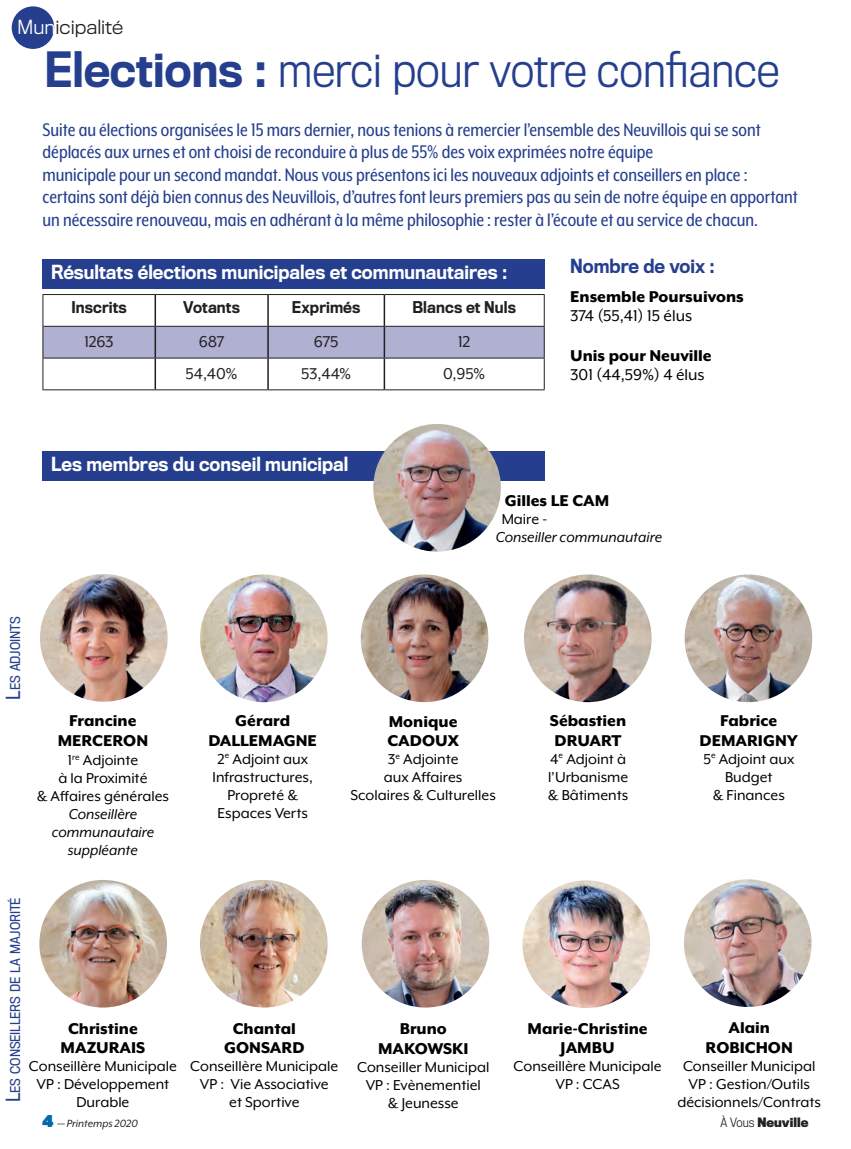
<style>
.page{position:relative;width:851px;height:1149px;background:#fff}
.page>*{position:absolute;margin:0;border:0;box-sizing:border-box;transform-origin:0 0}
.t1{font:300 45px "Titling Gothic FB Narrow";color:#253f8e}
.t2{font:21px/22.5px "Mr Eaves XL Mod Nar OT";color:#253f8e}
.t3{font:800 18px/19.5px "Mr Eaves XL Mod OT";color:#000;text-align:center}
.t4{font:500 18px "Titling Gothic FB Narrow";color:#fff}
.t5{font:18px "Mr Eaves XL Mod OT";color:#000}
.t6{font:18px "Mr Eaves XL Mod OT";letter-spacing:-.01em;color:#231f20}
.t7{font:500 18px "Titling Gothic FB Narrow";color:#253f8e}
.t8{font:300 18px "Titling Gothic FB Normal";color:#231f20}
.t9{font:16.5px/18px "Mr Eaves XL Mod OT";color:#000;text-align:center}
.t10{font:italic 16.5px "Mr Eaves XL Mod OT";color:#000}
.t11{font:500 15px "Titling Gothic FB Narrow";letter-spacing:.01em;color:#231f20}
.t12{font:12.6px "Titling Gothic FB Narrow";letter-spacing:-.005em;color:#253f8e}
.t13{font:italic 12px "Mr Eaves XL Mod OT";color:#231f20}
.t14{font:700 12px "Titling Gothic FB Narrow";color:#231f20}
.s1{color:#fff}
.s2{font-weight:500}
.s3{font-size:18px}
.s4{font-family:"Titling Gothic FB Narrow";font-weight:900;font-style:normal;font-size:15px;color:#0169af}
.s5{font-weight:300}
</style>
<div class="page">
<div style="left:12px;top:6px;width:42px;height:43px;background:#253f8e;border-radius:50%"></div>
<div style="left:44px;top:327px;width:500px;height:30px;background:#afb0d2"></div>
<hr style="left:154px;top:295px;width:2px;height:31px;background:#231f20">
<hr style="left:267px;top:295px;width:2px;height:31px;background:#231f20">
<hr style="left:383px;top:295px;width:2px;height:31px;background:#231f20">
<hr style="left:154px;top:326px;width:2px;height:31px;background:#231f20">
<hr style="left:267px;top:326px;width:2px;height:31px;background:#231f20">
<hr style="left:383px;top:326px;width:2px;height:31px;background:#231f20">
<hr style="left:154px;top:358px;width:2px;height:31px;background:#231f20">
<hr style="left:267px;top:358px;width:2px;height:31px;background:#231f20">
<hr style="left:383px;top:358px;width:2px;height:31px;background:#231f20">
<hr style="left:43px;top:294px;width:112px;height:1px;background:#231f20">
<hr style="left:43px;top:295px;width:1px;height:31px;background:#231f20">
<hr style="left:155px;top:294px;width:113px;height:1px;background:#231f20">
<hr style="left:268px;top:294px;width:116px;height:1px;background:#231f20">
<hr style="left:384px;top:294px;width:160px;height:1px;background:#231f20">
<hr style="left:544px;top:295px;width:1px;height:31px;background:#231f20">
<hr style="left:43px;top:326px;width:112px;height:1px;background:#231f20">
<hr style="left:43px;top:326px;width:1px;height:31px;background:#231f20">
<hr style="left:155px;top:326px;width:113px;height:1px;background:#231f20">
<hr style="left:268px;top:326px;width:116px;height:1px;background:#231f20">
<hr style="left:384px;top:326px;width:160px;height:1px;background:#231f20">
<hr style="left:544px;top:326px;width:1px;height:31px;background:#231f20">
<hr style="left:43px;top:357px;width:112px;height:1px;background:#231f20">
<hr style="left:43px;top:358px;width:1px;height:31px;background:#231f20">
<hr style="left:155px;top:357px;width:113px;height:1px;background:#231f20">
<hr style="left:268px;top:357px;width:116px;height:1px;background:#231f20">
<hr style="left:384px;top:357px;width:160px;height:1px;background:#231f20">
<hr style="left:544px;top:358px;width:1px;height:31px;background:#231f20">
<hr style="left:43px;top:389px;width:112px;height:1px;background:#231f20">
<hr style="left:155px;top:389px;width:113px;height:1px;background:#231f20">
<hr style="left:268px;top:389px;width:116px;height:1px;background:#231f20">
<hr style="left:384px;top:389px;width:160px;height:1px;background:#231f20">
<div style="left:43px;top:259px;width:501px;height:30px;background:#253f8e"></div>
<div style="left:43px;top:451px;width:501px;height:29px;background:#253f8e"></div>
<img style="left:373px;top:424px;width:128px;height:127px;border-radius:64px">
<img style="left:40px;top:574px;width:128px;height:127px;border-radius:64px">
<img style="left:200px;top:574px;width:127px;height:128px;border-radius:64px">
<img style="left:360px;top:574px;width:128px;height:128px;border-radius:64px">
<img style="left:39px;top:879px;width:128px;height:128px;border-radius:64px">
<img style="left:200px;top:879px;width:127px;height:128px;border-radius:64px">
<img style="left:361px;top:879px;width:128px;height:128px;border-radius:64px">
<img style="left:524px;top:574px;width:127px;height:128px;border-radius:64px">
<img style="left:684px;top:574px;width:128px;height:128px;border-radius:64px">
<img style="left:522px;top:880px;width:128px;height:127px;border-radius:64px">
<img style="left:684px;top:879px;width:127px;height:127px;border-radius:64px">
<p class="t8" style="left:17px;top:16px;width:107px"><span class="s1">Mun</span>icipalité</p>
<p class="t1" style="left:44px;top:44px;width:736px"><span class="s2">Elections :</span> merci pour votre confiance</p>
<p class="t2" style="left:43px;top:118px;width:719px">Suite au élections organisées le 15 mars dernier, nous tenions à remercier l’ensemble des Neuvillois qui se sont</p>
<p class="t2" style="left:43px;top:141px;width:612px">déplacés aux urnes et ont choisi de reconduire à plus de 55% des voix exprimées notre équipe</p>
<p class="t2" style="left:43px;top:163px;width:706px">municipale pour un second mandat. Nous vous présentons ici les nouveaux adjoints et conseillers en place :</p>
<p class="t2" style="left:43px;top:186px;width:756px">certains sont déjà bien connus des Neuvillois, d’autres font leurs premiers pas au sein de notre équipe en apportant un nécessaire renouveau, mais en adhérant à la même philosophie : rester à l’écoute et au service de chacun.</p>
<p class="t4" style="left:51px;top:262px;width:458px">Résultats élections municipales et communautaires :</p>
<p class="t7" style="left:570px;top:256px;width:146px">Nombre de voix :</p>
<p class="t3" style="left:570px;top:287px;width:175px">Ensemble Poursuivons</p>
<p class="t5" style="left:570px;top:307px;width:123px">374 (55,41) 15 élus</p>
<p class="t3" style="left:570px;top:345px;width:143px">Unis pour Neuville</p>
<p class="t5" style="left:570px;top:365px;width:136px">301 (44,59%) 4 élus</p>
<p class="t11" style="left:71px;top:298px;width:57px">Inscrits</p>
<p class="t11" style="left:183px;top:298px;width:58px">Votants</p>
<p class="t11" style="left:292px;top:298px;width:70px">Exprimés</p>
<p class="t11" style="left:412px;top:298px;width:105px">Blancs et Nuls</p>
<p class="t6" style="left:84px;top:332px;width:31px">1263</p>
<p class="t6" style="left:199px;top:332px;width:27px">687</p>
<p class="t6" style="left:314px;top:332px;width:26px">675</p>
<p class="t6" style="left:458px;top:332px;width:14px">12</p>
<p class="t6" style="left:186px;top:364px;width:54px">54,40%</p>
<p class="t6" style="left:301px;top:364px;width:52px">53,44%</p>
<p class="t6" style="left:443px;top:364px;width:44px">0,95%</p>
<p class="t4" style="left:51px;top:454px;width:299px">Les membres du conseil municipal</p>
<p class="t3" style="left:504px;top:491px;width:106px">Gilles LE CAM</p>
<p class="t9" style="left:501px;top:510px;width:47px">Maire -</p>
<p class="t10" style="left:495px;top:529px;width:168px">Conseiller communautaire</p>
<p class="t12" style="left:8px;top:699px;width:85px;rotate:-90deg"><span class="s3">L</span>es adjoints</p>
<p class="t3" style="left:69px;top:710px;width:69px">Francine</p>
<p class="t3" style="left:58px;top:730px;width:92px">MERCERON</p>
<p class="t9" style="left:68px;top:751px;width:72px">1<sup>re</sup> Adjointe</p>
<p class="t9" style="left:58px;top:769px;width:90px">à la Proximité</p>
<p class="t9" style="left:37px;top:787px;width:134px">&amp; Affaires générales</p>
<p class="t10" style="left:69px;top:805px;width:70px">Conseillère</p>
<p class="t10" style="left:52px;top:823px;width:104px">communautaire</p>
<p class="t10" style="left:68px;top:841px;width:72px">suppléante</p>
<p class="t3" style="left:235px;top:711px;width:56px">Gérard</p>
<p class="t3" style="left:208px;top:730px;width:110px">DALLEMAGNE</p>
<p class="t9" style="left:217px;top:749px;width:92px">2<sup>e</sup> Adjoint aux</p>
<p class="t9" style="left:212px;top:767px;width:102px">Infrastructures,</p>
<p class="t9" style="left:227px;top:785px;width:72px">Propreté &amp;</p>
<p class="t9" style="left:217px;top:803px;width:92px">Espaces Verts</p>
<p class="t3" style="left:389px;top:711px;width:70px">Monique</p>
<p class="t3" style="left:387px;top:730px;width:73px">CADOUX</p>
<p class="t9" style="left:387px;top:750px;width:72px">3<sup>e</sup> Adjointe</p>
<p class="t9" style="left:384px;top:768px;width:80px">aux Affaires</p>
<p class="t9" style="left:350px;top:786px;width:147px">Scolaires &amp; Culturelles</p>
<p class="t3" style="left:549px;top:711px;width:78px">Sébastien</p>
<p class="t3" style="left:554px;top:730px;width:68px">DRUART</p>
<p class="t9" style="left:550px;top:749px;width:77px">4<sup>e</sup> Adjoint à</p>
<p class="t9" style="left:548px;top:767px;width:82px">l’Urbanisme</p>
<p class="t9" style="left:548px;top:785px;width:82px">&amp; Bâtiments</p>
<p class="t3" style="left:699px;top:711px;width:100px">Fabrice<br>DEMARIGNY</p>
<p class="t9" style="left:703px;top:749px;width:92px">5<sup>e</sup> Adjoint aux<br>Budget</p>
<p class="t9" style="left:712px;top:785px;width:74px">&amp; Finances</p>
<p class="t12" style="left:8px;top:1101px;width:206px;rotate:-90deg"><span class="s3">L</span>es conseillers de la majorité</p>
<p class="t3" style="left:68px;top:1018px;width:71px">Christine</p>
<p class="t3" style="left:60px;top:1037px;width:86px">MAZURAIS</p>
<p class="t9" style="left:29px;top:1056px;width:149px">Conseillère Municipale</p>
<p class="t9" style="left:37px;top:1074px;width:134px">VP : Développement</p>
<p class="t9" style="left:76px;top:1092px;width:54px">Durable</p>
<p class="t3" style="left:233px;top:1018px;width:65px">Chantal</p>
<p class="t3" style="left:224px;top:1037px;width:82px">GONSARD</p>
<p class="t9" style="left:190px;top:1056px;width:149px">Conseillère Municipale</p>
<p class="t9" style="left:200px;top:1074px;width:130px">VP : Vie Associative</p>
<p class="t9" style="left:229px;top:1092px;width:72px">et Sportive</p>
<p class="t3" style="left:400px;top:1018px;width:49px">Bruno</p>
<p class="t3" style="left:378px;top:1038px;width:92px">MAKOWSKI</p>
<p class="t9" style="left:357px;top:1057px;width:134px">Conseiller Municipal</p>
<p class="t9" style="left:366px;top:1075px;width:117px">VP : Evènementiel</p>
<p class="t9" style="left:388px;top:1093px;width:72px">&amp; Jeunesse</p>
<p class="t3" style="left:527px;top:1018px;width:122px">Marie-Christine</p>
<p class="t3" style="left:560px;top:1037px;width:56px">JAMBU</p>
<p class="t9" style="left:513px;top:1056px;width:149px">Conseillère Municipale</p>
<p class="t9" style="left:555px;top:1074px;width:66px">VP : CCAS</p>
<p class="t3" style="left:728px;top:1017px;width:43px">Alain</p>
<p class="t3" style="left:705px;top:1037px;width:89px">ROBICHON</p>
<p class="t9" style="left:683px;top:1056px;width:134px">Conseiller Municipal</p>
<p class="t9" style="left:688px;top:1074px;width:123px">VP : Gestion/Outils</p>
<p class="t9" style="left:677px;top:1092px;width:145px">décisionnels/Contrats</p>
<p class="t13" style="left:43px;top:1116px;width:97px"><span class="s4">4</span> — Printemps 2020</p>
<p class="t14" style="left:720px;top:1114px;width:89px"><span class="s5">À Vous</span> Neuville</p>
</div>
